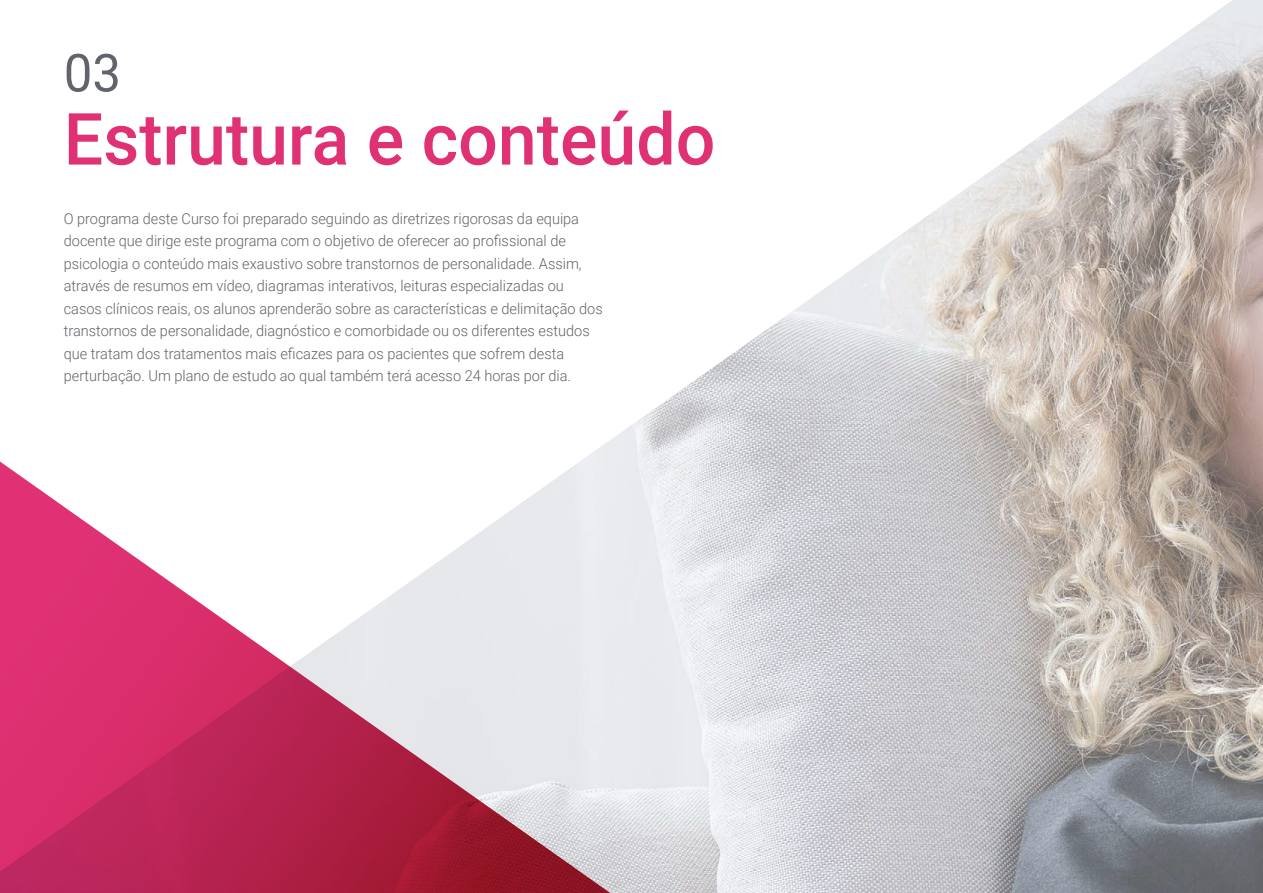
<style>
.page{position:relative;width:1263px;height:893px;background:#fff}
.page>*{position:absolute;margin:0;border:0;box-sizing:border-box;transform-origin:0 0}
.t1{font:500 72px "Roboto";color:#df3174}
.t2{font:52.5px "Roboto";color:#61646a}
.t3{font:300 15px/22.5px "Roboto";color:#61646a}
</style>
<div class="page">
<img style="left:602px;top:0;width:661px;height:893px">
<svg style="left:0;top:446px;width:640px;height:447px"></svg>
<h2 class="t2" style="left:64px;top:36px;width:59px">03</h2>
<h1 class="t1" style="left:64px;top:89px;width:653px">Estrutura e conteúdo</h1>
<p class="t3" style="left:64px;top:207px;width:540px">O programa deste Curso foi preparado seguindo as diretrizes rigorosas da equipa docente que dirige este programa com o objetivo de oferecer ao profissional de psicologia o conteúdo mais exaustivo sobre transtornos de personalidade. Assim, através de resumos em vídeo, diagramas interativos, leituras especializadas ou casos clínicos reais, os alunos aprenderão sobre as características e delimitação dos transtornos de personalidade, diagnóstico e comorbidade ou os diferentes estudos que tratam dos tratamentos mais eficazes para os pacientes que sofrem desta perturbação. Um plano de estudo ao qual também terá acesso 24 horas por dia.</p>
</div>
